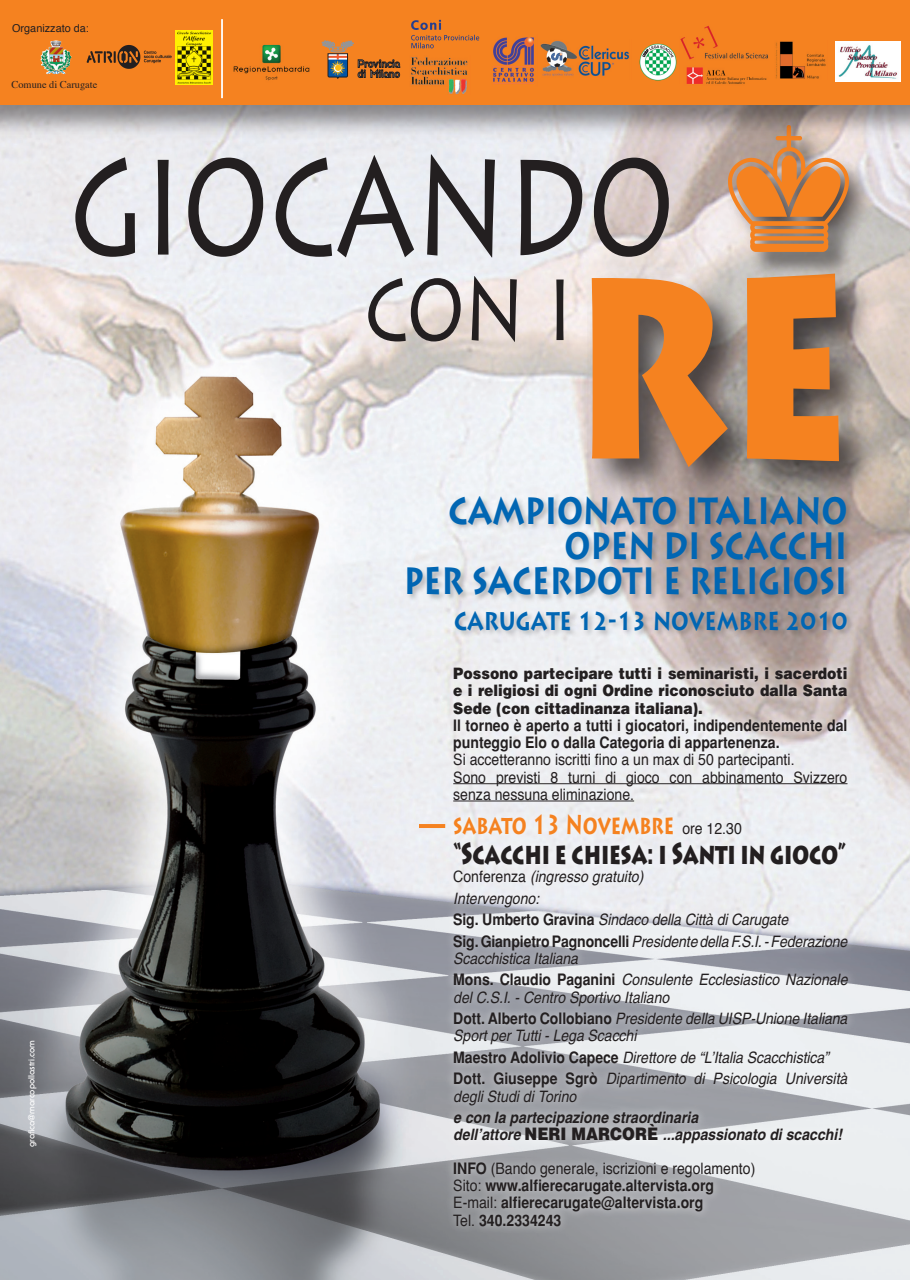
<style>
.page{position:relative;width:910px;height:1280px;background:#fff}
.page>*{position:absolute;margin:0;border:0;box-sizing:border-box;transform-origin:0 0}
.t1{font:159.15px "Lithos Pro";color:#231f20;scale:.71 1}
.t2{font:101.7px "Lithos Pro";color:#231f20;scale:.74 1}
.t3{font:700 37.8px "Lithos Pro";color:#0166b3;scale:.79 1}
.t4{font:900 30px "Lithos Pro";letter-spacing:-.01em;color:#231f20;scale:.7 1}
.t5{font:700 27px "Lithos Pro";color:#f58220;scale:.7 1}
.t6{font:700 25.5px "Lithos Pro";color:#0166b3;scale:.79 1}
.t7{font:italic 15.75px/17.2px "Helvetica";letter-spacing:-.005em;color:#231f20;scale:.89 1}
.t8{font:700 15.75px/17.2px "Helvetica";color:#231f20;scale:.89 1}
.t9{font:15.75px/17.2px "Helvetica";color:#231f20;scale:.89 1}
.t10{font:900 15.75px/17.2px "Helvetica";color:#231f20;text-align:justify;scale:.89 1}
.t11{font:italic 700 15.75px/17.2px "Helvetica";color:#231f20;scale:.89 1}
.t12{font:10.8px "Helvetica";color:#231f20}
.t13{font:10.35px "Times";color:#231f20}
.t14{font:700 8.7px "Serif Gothic";color:#fff}
.s1{font-family:"Helvetica";font-weight:400;font-size:15.75px;color:#231f20}
.s2{font-style:normal}
.s3{font-weight:700;font-style:normal}
.s4{font-weight:900;font-style:normal;font-size:17.25px}
.s5{font-weight:700}
.s6{font-weight:400}
</style>
<div class="page">
<img style="left:0;top:140px;width:910px;height:1140px">
<div style="left:587px;top:269px;width:292px;height:237px;background:#231f20;opacity:.75"></div>
<svg style="left:592px;top:274px;width:247px;height:193px;background:#cd803f"></svg>
<div style="left:728px;top:125px;width:146px;height:153px;background:#231f20;opacity:.75"></div>
<img style="left:728px;top:140px;width:121px;height:112px">
<div style="left:0;top:0;width:910px;height:140px;background:#231f20;opacity:.5"></div>
<div style="left:0;top:0;width:910px;height:104px;background:#f58220"></div>
<img style="left:40px;top:40px;width:32px;height:35px">
<img style="left:175px;top:31px;width:38px;height:54px">
<img style="left:680px;top:26px;width:88px;height:58px">
<img style="left:86px;top:45px;width:86px;height:24px">
<img style="left:411px;top:57px;width:57px;height:37px">
<img style="left:411px;top:19px;width:68px;height:30px">
<img style="left:639px;top:43px;width:38px;height:38px">
<img style="left:775px;top:41px;width:51px;height:38px">
<img style="left:835px;top:42px;width:66px;height:39px">
<img style="left:233px;top:44px;width:77px;height:37px">
<hr style="left:221px;top:19px;width:2px;height:79px;background:#fff">
<svg style="left:322px;top:40px;width:78px;height:39px"></svg>
<div style="left:405px;top:494px;width:450px;height:144px;background:#231f20;opacity:.27"></div>
<div style="left:443px;top:656px;width:415px;height:581px;background:#fff;opacity:.75"></div>
<hr style="left:453px;top:783px;width:394px;height:1px;background:#231f20">
<hr style="left:453px;top:800px;width:181px;height:1px;background:#231f20">
<hr style="left:419px;top:824px;width:26px;height:4px;background:#f58220">
<img style="left:493px;top:37px;width:41px;height:47px">
<img style="left:541px;top:40px;width:89px;height:37px">
<p class="t12" style="left:12px;top:19px;width:78px">Organizzato da:</p>
<p class="t13" style="left:12px;top:75px;width:87px">Comune di Carugate</p>
<p class="t1" style="left:69px;top:108px;width:855px">GIOCANDO</p>
<p class="t2" style="left:364px;top:246px;width:284px">CON I</p>
<p class="t14" style="left:26px;top:1147px;width:109px;rotate:-90deg">grafica@marcopollastri.com</p>
<p class="t3" style="left:448px;top:488px;width:507px">CAMPIONATO ITALIANO</p>
<p class="t3" style="left:565px;top:523px;width:360px">OPEN DI SCACCHI</p>
<p class="t3" style="left:404px;top:558px;width:563px">PER SACERDOTI E RELIGIOSI</p>
<p class="t6" style="left:454px;top:605px;width:500px">CARUGATE 12-13 NOVEMBRE 2010</p>
<p class="t10" style="left:453px;top:664px;width:444px">Possono partecipare tutti i seminaristi, i sacerdoti e i religiosi di ogni Ordine riconosciuto dalla Santa Sede (con cittadinanza italiana).</p>
<p class="t8" style="left:453px;top:716px;width:444px">Il torneo è aperto a tutti i giocatori, indipendentemente dal punteggio Elo o dalla Categoria di appartenenza.</p>
<p class="t9" style="left:453px;top:751px;width:385px">Si accetteranno iscritti fino a un max di 50 partecipanti.</p>
<p class="t9" style="left:453px;top:768px;width:444px">Sono previsti 8 turni di gioco con abbinamento Svizzero senza nessuna eliminazione.</p>
<p class="t5" style="left:453px;top:808px;width:414px">sabato 13 Novembre <span class="s1">ore 12.30</span></p>
<p class="t4" style="left:453px;top:835px;width:563px">“SCACCHI E CHIESA: I SANTI IN GIOCO”</p>
<p class="t7" style="left:453px;top:868px;width:215px"><span class="s2">Conferenza</span> (ingresso gratuito)</p>
<p class="t7" style="left:453px;top:889px;width:98px">Intervengono:</p>
<p class="t7" style="left:453px;top:911px;width:378px"><span class="s3">Sig. Umberto Gravina</span> Sindaco della Città di Carugate</p>
<p class="t7" style="left:453px;top:932px;width:444px"><span class="s3">Sig. Gianpietro Pagnoncelli</span> Presidente della F.S.I. - Federazione<br>Scacchistica Italiana</p>
<p class="t7" style="left:453px;top:971px;width:444px"><span class="s3">Mons. Claudio Paganini</span> Consulente Ecclesiastico Nazionale del C.S.I. - Centro Sportivo Italiano</p>
<p class="t7" style="left:453px;top:1010px;width:444px"><span class="s3">Dott. Alberto Collobiano</span> Presidente della UISP-Unione Italiana<br>Sport per Tutti - Lega Scacchi</p>
<p class="t7" style="left:453px;top:1049px;width:424px"><span class="s3">Maestro Adolivio Capece</span> Direttore de “L’Italia Scacchistica”</p>
<p class="t7" style="left:453px;top:1070px;width:444px"><span class="s3">Dott. Giuseppe Sgrò</span> Dipartimento di Psicologia Università degli Studi di Torino</p>
<p class="t11" style="left:453px;top:1109px;width:438px">e con la partecipazione straordinaria<br>dell’attore <span class="s4">Neri Marco rè</span> ...appassionato di scacchi!</p>
<p class="t9" style="left:453px;top:1159px;width:341px"><span class="s5">INFO</span> (Bando generale, iscrizioni e regolamento)</p>
<p class="t8" style="left:453px;top:1177px;width:295px"><span class="s6">Sito:</span> www.alfierecarugate.altervista.org<br><span class="s6">E-mail:</span> alfierecarugate@altervista.org</p>
<p class="t8" style="left:453px;top:1211px;width:123px"><span class="s6">Tel.</span> 340.2334243</p>
</div>
